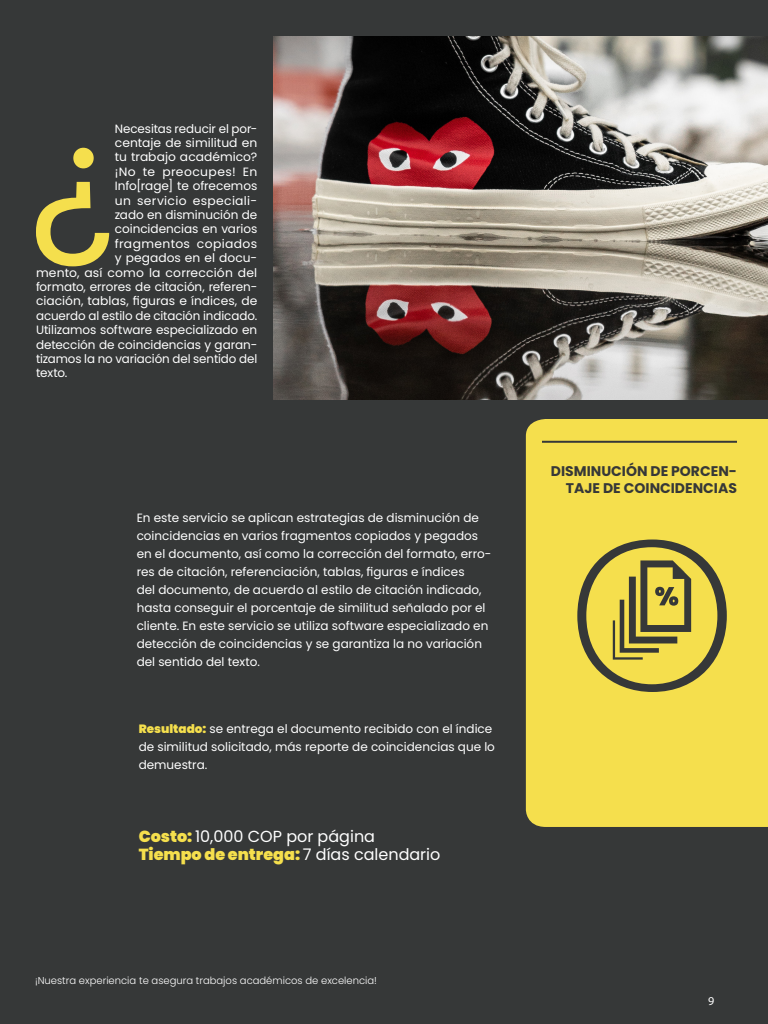
<style>
.page{position:relative;width:768px;height:1024px;background:#363838}
.page>*{position:absolute;margin:0;border:0;box-sizing:border-box;transform-origin:0 0}
.Texto_independiente{font:166.7px "Poppins";color:#f5df4d}
.Cabecera_-_Centrar{font:900 16px "Poppins";color:#f5df4d}
.Cabecera_-_Centrar-2{font:16px "Poppins";color:#fff}
.Encabezado_del_cuadr{font:700 14px/16.8px "Poppins";color:#363838;text-align:right}
.Cabecera_-_Centrar-3{font:12px/18px "Poppins";color:#fff}
.Texto_independiente-2{font:12px "Poppins";letter-spacing:-.005em;color:#fff}
.Texto_independiente-3{font:12px "Poppins";letter-spacing:.03em;color:#fff}
.Texto_independiente-4{font:12px "Poppins";letter-spacing:.025em;color:#fff}
.t1{font:12px "Myriad Pro";color:#fff}
.Cabecera_-_Centrar-4{font:300 10px "Poppins";color:#fff}
.s1{font-weight:900;color:#f5df4d}
.s2{font-weight:400;color:#fff}
</style>
<div class="page">
<img style="left:273px;top:36px;width:495px;height:364px">
<div style="left:526px;top:419px;width:242px;height:408px;background:#f5df4d"></div>
<hr style="left:542px;top:441px;width:195px;height:2px;background:#363838">
<svg style="left:577px;top:540px;width:150px;height:152px"></svg>
<p class="Texto_independiente-2" style="left:115px;top:121px;width:144px">Necesitas reducir el por-</p>
<p class="Texto_independiente-2" style="left:115px;top:136px;width:144px">centaje de similitud en</p>
<p class="Texto_independiente-2" style="left:115px;top:150px;width:144px">tu trabajo académico?</p>
<p class="Texto_independiente-3" style="left:115px;top:165px;width:144px">¡No te preocupes! En</p>
<p class="Texto_independiente-2" style="left:115px;top:179px;width:144px">Info[rage] te ofrecemos</p>
<p class="Texto_independiente-4" style="left:115px;top:193px;width:144px">un servicio especiali-</p>
<p class="Texto_independiente-2" style="left:115px;top:208px;width:144px">zado en disminución de</p>
<p class="Texto_independiente-2" style="left:115px;top:222px;width:144px">coincidencias en varios</p>
<p class="Texto_independiente-3" style="left:115px;top:237px;width:144px">fragmentos copiados</p>
<p class="Texto_independiente-2" style="left:115px;top:251px;width:144px">y pegados en el docu-</p>
<p class="Texto_independiente-2" style="left:36px;top:265px;width:223px">mento, así como la corrección del</p>
<p class="Texto_independiente-2" style="left:36px;top:280px;width:223px">formato, errores de citación, referen-</p>
<p class="Texto_independiente-2" style="left:36px;top:294px;width:223px">ciación, tablas, figuras e índices, de</p>
<p class="Texto_independiente-2" style="left:36px;top:309px;width:223px">acuerdo al estilo de citación indicado.</p>
<p class="Texto_independiente-2" style="left:36px;top:323px;width:223px">Utilizamos software especializado en</p>
<p class="Texto_independiente-2" style="left:36px;top:337px;width:223px">detección de coincidencias y garan-</p>
<p class="Texto_independiente-2" style="left:36px;top:352px;width:223px">tizamos la no variación del sentido del</p>
<p class="Texto_independiente-2" style="left:36px;top:366px;width:33px">texto.</p>
<p class="Texto_independiente" style="left:28px;top:85px;width:88px">¿</p>
<p class="Cabecera_-_Centrar-3" style="left:137px;top:509px;width:356px">En este servicio se aplican estrategias de disminución de coincidencias en varios fragmentos copiados y pegados en el documento, así como la corrección del formato, erro&shy;res de citación, referenciación, tablas, figuras e índices<br>del documento, de acuerdo al estilo de citación indicado, hasta conseguir el porcentaje de similitud señalado por el cliente. En este servicio se utiliza software especializado en detección de coincidencias y se garantiza la no variación del sentido del texto.</p>
<p class="Cabecera_-_Centrar-3" style="left:139px;top:719px;width:358px"><span class="s1">Resultado:</span> se entrega el documento recibido con el índice de similitud solicitado, más reporte de coincidencias que lo demuestra.</p>
<p class="Cabecera_-_Centrar-2" style="left:139px;top:827px;width:238px"><span class="s1">Costo:</span> 10,000 COP por página</p>
<p class="Cabecera_-_Centrar" style="left:139px;top:845px;width:303px">Tiempo de entrega: <span class="s2">7 días calendario</span></p>
<p class="Cabecera_-_Centrar-4" style="left:35px;top:975px;width:344px">¡Nuestra experiencia te asegura trabajos académicos de excelencia!</p>
<p class="Encabezado_del_cuadr" style="left:551px;top:463px;width:188px">DISMINUCIÓN DE PORCEN-<br>TAJE DE COINCIDENCIAS</p>
<p class="t1" style="left:708px;top:993px;width:8px">9</p>
</div>
